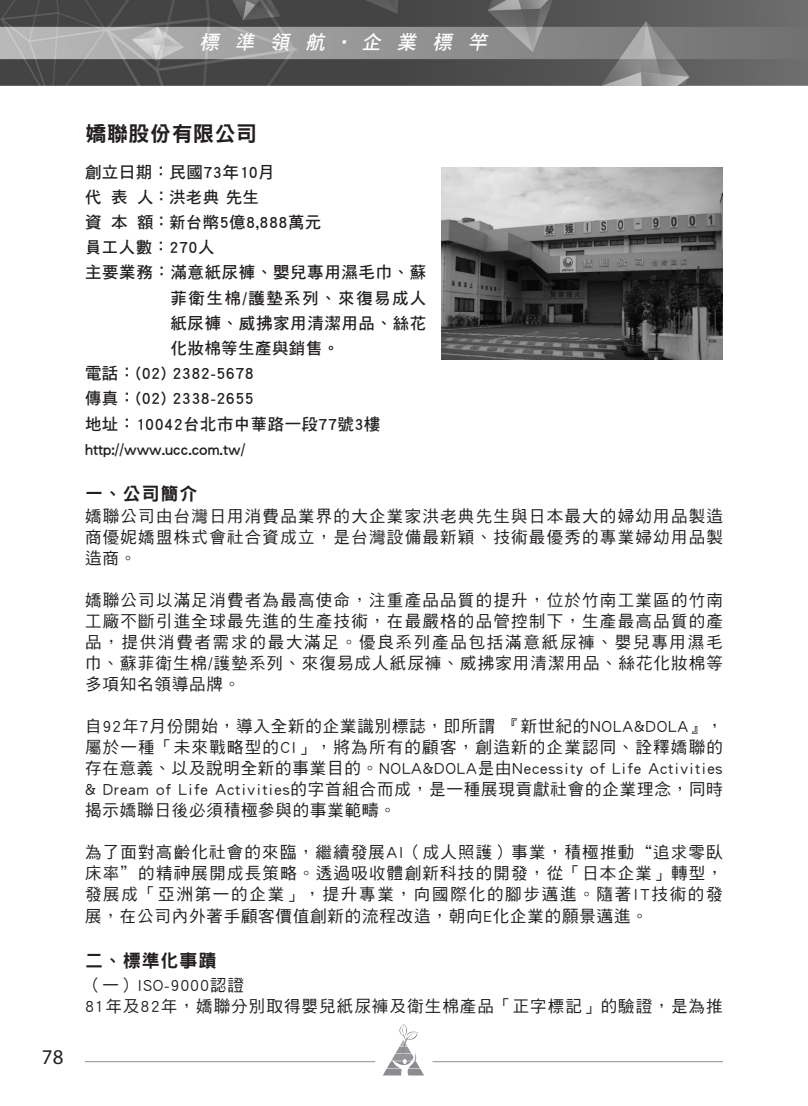
<style>
.page{position:relative;width:808px;height:1106px;background:#fff}
.page>*{position:absolute;margin:0;border:0;box-sizing:border-box;transform-origin:0 0}
.t1{font:21px "DF Hei Std W9";letter-spacing:.025em;color:#231f20}
.t2{font:21px "Myriad Pro";color:#231f20}
.t3{font:italic 19.5px "DF Hei Std W7";color:#fff}
.t4{font:18px "DF Hei Std W9";letter-spacing:.05em;color:#231f20}
.t5{font:16.5px/21px "DF Hei Std W5";letter-spacing:.065em;color:#231f20;text-align:justify}
.t6{font:16.5px "DF Hei Std W7";letter-spacing:.025em;color:#231f20}
.t7{font:16.5px "DF Hei Std W7";color:#231f20}
.t8{font:16.5px "DF Hei Std W7";letter-spacing:.09em;color:#231f20}
</style>
<div class="page">
<img style="left:0;top:0;width:808px;height:85px">
<hr style="left:85px;top:1061px;width:290px;height:1px;background:#939598">
<hr style="left:432px;top:1061px;width:291px;height:1px;background:#939598">
<svg style="left:383px;top:1024px;width:41px;height:51px"></svg>
<img style="left:442px;top:168px;width:281px;height:191px">
<p class="t3" style="left:199px;top:31px;width:293px">標 準 領 航 ‧ 企 業 標 竿</p>
<p class="t2" style="left:42px;top:1044px;width:23px">78</p>
<p class="t1" style="left:86px;top:122px;width:173px">嬌聯股份有限公司</p>
<p class="t6" style="left:85px;top:163px;width:191px">創立日期：民國73年10月</p>
<p class="t6" style="left:85px;top:188px;width:176px">代 表 人：洪老典 先生</p>
<p class="t6" style="left:85px;top:213px;width:238px">資 本 額：新台幣5億8,888萬元</p>
<p class="t6" style="left:85px;top:238px;width:131px">員工人數：270人</p>
<p class="t6" style="left:85px;top:263px;width:343px">主要業務：滿意紙尿褲、嬰兒專用濕毛巾、蘇</p>
<p class="t8" style="left:171px;top:289px;width:257px">菲衛生棉/護墊系列、來復易成人</p>
<p class="t6" style="left:171px;top:314px;width:257px">紙尿褲、威拂家用清潔用品、絲花</p>
<p class="t6" style="left:171px;top:339px;width:170px">化妝棉等生產與銷售。</p>
<p class="t6" style="left:85px;top:364px;width:170px">電話：(02) 2382-5678</p>
<p class="t6" style="left:85px;top:389px;width:170px">傳真：(02) 2338-2655</p>
<p class="t6" style="left:85px;top:415px;width:297px">地址：10042台北市中華路一段77號3樓</p>
<p class="t7" style="left:85px;top:440px;width:162px">http://www.ucc.com.tw/</p>
<p class="t4" style="left:85px;top:484px;width:114px">一、公司簡介</p>
<p class="t5" style="left:85px;top:505px;width:639px">嬌聯公司由台灣日用消費品業界的大企業家洪老典先生與日本最大的婦幼用品製造商優妮嬌盟株式會社合資成立，是台灣設備最新穎、技術最優秀的專業婦幼用品製造商。</p>
<p class="t5" style="left:85px;top:589px;width:639px">嬌聯公司以滿足消費者為最高使命，注重產品品質的提升，位於竹南工業區的竹南工廠不斷引進全球最先進的生產技術，在最嚴格的品管控制下，生產最高品質的產品，提供消費者需求的最大滿足。優良系列產品包括滿意紙尿褲、嬰兒專用濕毛巾、蘇菲衛生棉/護墊系列、來復易成人紙尿褲、威拂家用清潔用品、絲花化妝棉等多項知名領導品牌。</p>
<p class="t5" style="left:85px;top:715px;width:639px">自92年7月份開始，導入全新的企業識別標誌，即所謂 『新世紀的NOLA&amp;DOLA』，屬於一種「未來戰略型的CI」，將為所有的顧客，創造新的企業認同、詮釋嬌聯的存在意義、以及說明全新的事業目的。NOLA&amp;DOLA是由Necessity of Life Activities &amp; Dream of Life Activities的字首組合而成，是一種展現貢獻社會的企業理念，同時揭示嬌聯日後必須積極參與的事業範疇。</p>
<p class="t5" style="left:85px;top:841px;width:639px">為了面對高齡化社會的來臨，繼續發展AI（成人照護）事業，積極推動“追求零臥床率”的精神展開成長策略。透過吸收體創新科技的開發，從「日本企業」轉型，發展成「亞洲第一的企業」，提升專業，向國際化的腳步邁進。隨著IT技術的發展，在公司內外著手顧客價值創新的流程改造，朝向E化企業的願景邁進。</p>
<p class="t4" style="left:85px;top:950px;width:133px">二、標準化事蹟</p>
<p class="t5" style="left:85px;top:974px;width:639px">（一）ISO-9000認證<br>81年及82年，嬌聯分別取得嬰兒紙尿褲及衛生棉產品「正字標記」的驗證，是為推</p>
</div>
